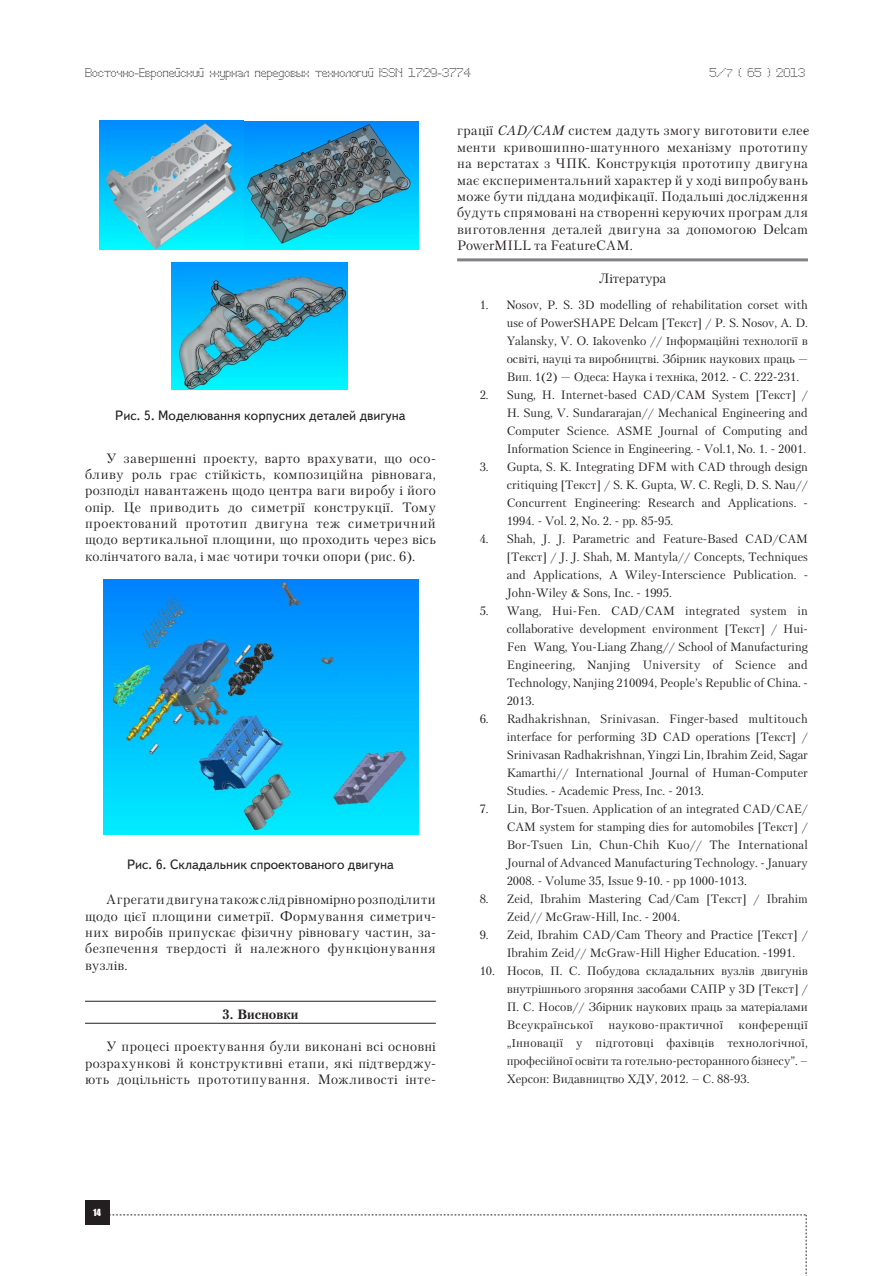
<style>
.page{position:relative;width:893px;height:1276px;background:#fff}
.page>*{position:absolute;margin:0;border:0;box-sizing:border-box;transform-origin:0 0}
.Text{font:13.5px/16.4px "Petersburg C";letter-spacing:.035em;color:#231f20;text-align:justify}
.risunok{font:13.5px "Text Book C";color:#231f20}
.Punkt{font:700 13.5px "Petersburg C";color:#231f20}
.literatura-zaglav{font:13.5px "Petersburg C";color:#231f20}
.Literatura-text{font:12px/18px "Petersburg C";color:#231f20;text-align:justify}
.t1{font:12px "Perfo";letter-spacing:.015em;color:#231f20}
.Literatura-text-2{font:12px "Petersburg C";letter-spacing:.03em;color:#231f20}
.t2{font:9px "Impact";color:#fff}
.s1{font-size:10.5px}
.s2{font-family:"Minion Pro"}
.s3{font-style:italic}
</style>
<div class="page">
<div style="left:85px;top:1200px;width:24px;height:25px;background:#231f20"></div>
<svg style="left:109px;top:1214px;width:698px;height:62px"></svg>
<hr style="left:85px;top:1001px;width:351px;height:1px;background:#231f20">
<hr style="left:85px;top:1023px;width:351px;height:1px;background:#231f20">
<hr style="left:457px;top:258px;width:351px;height:3px;background:#808285">
<img style="left:100px;top:121px;width:143px;height:128px">
<img style="left:245px;top:121px;width:174px;height:128px">
<img style="left:171px;top:262px;width:177px;height:128px">
<img style="left:103px;top:579px;width:315px;height:255px">
<p class="t1" style="left:85px;top:65px;width:387px">Восточно-Европейский журнал передовых технологий ISSN 1729-3774</p>
<p class="t1" style="left:709px;top:65px;width:97px">5/<span class="s1">7</span> ( 65 ) 2013</p>
<p class="risunok" style="left:115px;top:408px;width:292px">Рис. 5. Моделювання корпусних деталей двигуна</p>
<p class="Text" style="left:85px;top:449px;width:352px;text-indent:21px">У завершенн<span class="s2">і</span> проекту, варто врахувати, що осо&shy;бливу роль грає ст<span class="s2">і</span>йк<span class="s2">і</span>сть, композиц<span class="s2">і</span>йна р<span class="s2">і</span>вновага, розпод<span class="s2">і</span>л навантажень щодо центра ваги виробу <span class="s2">і</span> його оп<span class="s2">і</span>р. Це приводить до симетр<span class="s2">і</span>ї конструкц<span class="s2">і</span>ї. Тому проектований прототип двигуна теж симетричний щодо вертикальної площини, що проходить через в<span class="s2">і</span>сь кол<span class="s2">і</span>нчатого вала, <span class="s2">і</span> має чотири точки опори (рис. 6).</p>
<p class="risunok" style="left:127px;top:856px;width:268px">Рис. 6. Складальник спроектованого двигуна</p>
<p class="Text" style="left:85px;top:891px;width:352px;text-indent:21px">Агрегати двигуна також сл<span class="s2">і</span>д р<span class="s2">і</span>вном<span class="s2">і</span>рно розпод<span class="s2">і</span>лити щодо ц<span class="s2">і</span>єї площини симетр<span class="s2">і</span>ї. Формування симетрич&shy;них вироб<span class="s2">і</span>в припускає ф<span class="s2">і</span>зичну р<span class="s2">і</span>вновагу частин, за&shy;безпечення твердост<span class="s2">і</span> й належного функц<span class="s2">і</span>онування вузл<span class="s2">і</span>в.</p>
<p class="Punkt" style="left:223px;top:1006px;width:77px">3. Висновки</p>
<p class="Text" style="left:85px;top:1038px;width:352px;text-indent:21px">У процес<span class="s2">і</span> проектування були виконан<span class="s2">і</span> вс<span class="s2">і</span> основн<span class="s2">і </span>розрахунков<span class="s2">і</span> й конструктивн<span class="s2">і</span> етапи, як<span class="s2">і</span> п<span class="s2">і</span>дтверджу&shy;ють доц<span class="s2">і</span>льн<span class="s2">і</span>сть прототипування. Можливост<span class="s2">і і</span>нте-</p>
<p class="Text" style="left:457px;top:122px;width:352px">грац<span class="s2">і</span>ї <span class="s3">CAD/CAM</span> систем дадуть змогу виготовити еле - менти кривошипно-шатунного механ<span class="s2">і</span>зму прототипу на верстатах з ЧПК. Конструкц<span class="s2">і</span>я прототипу двигуна має експериментальний характер й у ход<span class="s2">і</span> випробувань може бути п<span class="s2">і</span>ддана модиф<span class="s2">і</span>кац<span class="s2">і</span>ї. Подальш<span class="s2">і</span> досл<span class="s2">і</span>дження будуть спрямован<span class="s2">і</span> на створенн<span class="s2">і</span> керуючих програм для виготовлення деталей двигуна за допомогою Delcam PowerMILL та FeatureCAM.</p>
<p class="literatura-zaglav" style="left:599px;top:270px;width:69px">Л<span class="s2">і</span>тература</p>
<p class="Literatura-text" style="left:507px;top:296px;width:303px;text-indent:-27px">1. Nosov, P. S. 3D modelling of rehabilitation corset with use of PowerSHAPE Delcam [Текст] / P. S. Nosov, A. D.<br>Yalansky, V. О. <span class="s2">І</span>akovenko // <span class="s2">І</span>нформац<span class="s2">і</span>йн<span class="s2">і</span> технолог<span class="s2">і</span>ї в осв<span class="s2">і</span>т<span class="s2">і</span>, науц<span class="s2">і</span> та виробництв<span class="s2">і</span>. Зб<span class="s2">і</span>рник наукових праць — Вип. 1(2) — Одеса: Наука <span class="s2">і</span> техн<span class="s2">і</span>ка, 2012. - С. 222-231.</p>
<p class="Literatura-text" style="left:507px;top:386px;width:303px;text-indent:-27px">2. Sung, H. Internet-based CAD/CAM System [Текст] / H. Sung, V. Sundararajan// Mechanical Engineering and Computer Science. ASME Journal of Computing and Information Science in Engineering. - Vol.1, No. 1. - 2001.</p>
<p class="Literatura-text" style="left:507px;top:458px;width:303px;text-indent:-27px">3. Gupta, S. K. Integrating DFM with CAD through design critiquing [Текст] / S. K. Gupta, W. C. Regli, D. S. Nau// Concurrent Engineering: Research and Applications. - 1994. - Vol. 2, No. 2. - pp. 85-95.</p>
<p class="Literatura-text" style="left:507px;top:530px;width:303px;text-indent:-27px">4. Shah, J. J. Parametric and Feature-Based CAD/CAM [Текст] / J. J. Shah, M. Mantyla// Concepts, Techniques and Applications, A Wiley-Interscience Publication. - John-Wiley &amp; Sons, Inc. - 1995.</p>
<p class="Literatura-text" style="left:507px;top:602px;width:303px;text-indent:-27px">5. Wang, Hui-Fen. CAD/CAM integrated system in collaborative development environment [Текст] / Hui-Fen Wang, You-Liang Zhang// School of Manufacturing Engineering, Nanjing University of Science and Technology, Nanjing 210094, People’s Republic of China. - 2013.</p>
<p class="Literatura-text" style="left:507px;top:710px;width:303px;text-indent:-27px">6. Radhakrishnan, Srinivasan. Finger-based multitouch interface for performing 3D CAD operations [Текст] / Srinivasan Radhakrishnan, Yingzi Lin, Ibrahim Zeid, Sagar Kamarthi// International Journal of Human-Computer Studies. - Academic Press, Inc. - 2013.</p>
<p class="Literatura-text" style="left:507px;top:800px;width:303px;text-indent:-27px">7. Lin, Bor-Tsuen. Application of an integrated CAD/CAE/ CAM system for stamping dies for automobiles [Текст] / Bor-Tsuen Lin, Chun-Chih Kuo// The International Journal of Advanced Manufacturing Technology. - January 2008. - Volume 35, Issue 9-10. - pp 1000-1013.</p>
<p class="Literatura-text" style="left:507px;top:890px;width:303px;text-indent:-27px">8. Zeid, Ibrahim Mastering Cad/Cam [Текст] / Ibrahim<br>Zeid// McGraw-Hill, Inc. - 2004.</p>
<p class="Literatura-text" style="left:507px;top:926px;width:303px;text-indent:-27px">9. Zeid, Ibrahim CAD/Cam Theory and Practice [Текст] /<br>Ibrahim Zeid// McGraw-Hill Higher Education. -1991.</p>
<p class="Literatura-text" style="left:507px;top:962px;width:303px;text-indent:-27px">10. Носов, П. С. Побудова складальних вузл<span class="s2">і</span>в двигун<span class="s2">і</span>в внутр<span class="s2">і</span>шнього згоряння засобами САПР у 3D [Текст] / П. С. Носов// Зб<span class="s2">і</span>рник наукових праць за матер<span class="s2">і</span>алами Всеукраїнської</p>
<p class="Literatura-text" style="left:507px;top:1016px;width:303px;text-indent:232px">конференц<span class="s2">і</span>ї „<span class="s2">І</span>нновац<span class="s2">і</span>ї у п<span class="s2">і</span>дготовц<span class="s2">і</span> фах<span class="s2">і</span>вц<span class="s2">і</span>в технолог<span class="s2">і</span>чної, профес<span class="s2">і</span>йної осв<span class="s2">і</span>ти та готельно-ресторанного б<span class="s2">і</span>знесу”. – Херсон: Видавництво ХДУ, 2012. – С. 88-93.</p>
<p class="Literatura-text-2" style="left:609px;top:1018px;width:116px">науково-практичної</p>
<p class="t2" style="left:93px;top:1207px;width:9px">14</p>
</div>
